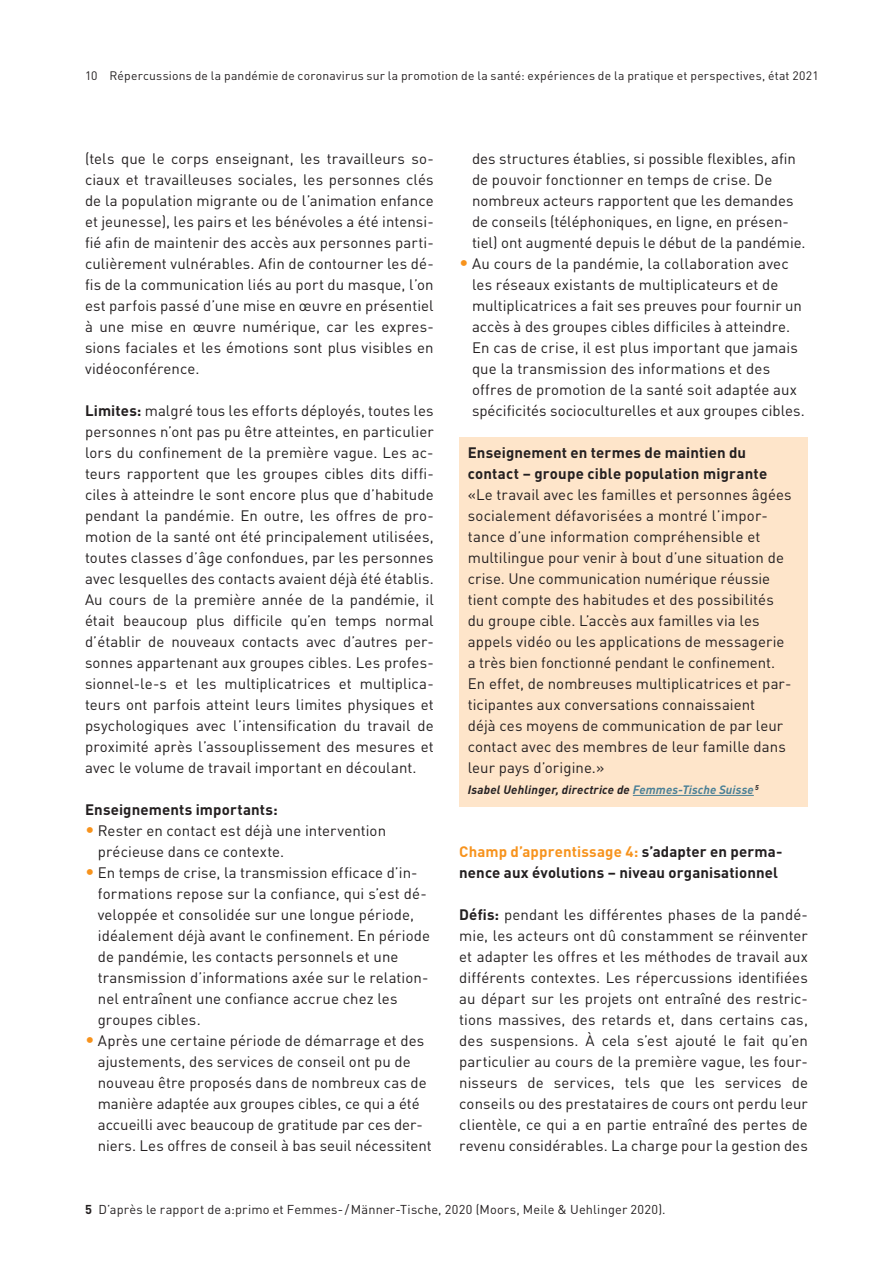
<style>
.page{position:relative;width:893px;height:1263px;background:#fff}
.page>*{position:absolute;margin:0;border:0;box-sizing:border-box;transform-origin:0 0}
.t1{font:15px/21px "DIN Pro";letter-spacing:.005em;color:#231f20}
.t2{font:700 15px/21px "DIN Pro";letter-spacing:.01em;color:#231f20}
.t3{font:12.75px "DIN Pro";letter-spacing:.015em;color:#231f20}
.t4{font:12.15px "DIN Pro";letter-spacing:.015em;color:#231f20}
.t5{font:italic 700 12px "DIN Pro";letter-spacing:.015em;color:#231f20}
.s1{font-weight:700}
.s2{font-size:18px;color:#f7931d}
.s3{color:#4a8096}
.s4{color:#f7931d}
</style>
<div class="page">
<div style="left:459px;top:437px;width:349px;height:369px;background:#fee5ca"></div>
<hr style="left:633px;top:795px;width:121px;height:1px;background:#4a8096">
<p class="t4" style="left:85px;top:67px;width:735px">10 Répercussions de la pandémie de coronavirus sur la promotion de la santé: expériences de la pratique et perspectives, état 2021</p>
<p class="t1" style="left:85px;top:147px;width:350px;text-align:justify">(tels que le corps enseignant, les travailleurs so&shy;ciaux et travailleuses sociales, les personnes clés de la population migrante ou de l’animation enfance et jeunesse), les pairs et les bénévoles a été intensi&shy;fié afin de maintenir des accès aux personnes parti&shy;culièrement vulnérables. Afin de contourner les dé&shy;fis de la communication liés au port du masque, l’on est parfois passé d’une mise en œuvre en présentiel à une mise en œuvre numérique, car les expres&shy;sions faciales et les émotions sont plus visibles en vidéoconférence.</p>
<p class="t1" style="left:85px;top:399px;width:350px"><span class="s1">Limites:</span> malgré tous les efforts déployés, toutes les personnes n’ont pas pu être atteintes, en particulier lors du confinement de la première vague. Les ac&shy;teurs rapportent que les groupes cibles dits diffi&shy;ciles à atteindre le sont encore plus que d’habitude pendant la pandémie. En outre, les offres de pro&shy;motion de la santé ont été principalement utilisées, toutes classes d’âge confondues, par les personnes avec lesquelles des contacts avaient déjà été établis.<br>Au cours de la première année de la pandémie, il était beaucoup plus difficile qu’en temps normal d’établir de nouveaux contacts avec d’autres per&shy;sonnes appartenant aux groupes cibles. Les profes&shy;sionnel-le-s et les multiplicatrices et multiplica&shy;teurs ont parfois atteint leurs limites physiques et psychologiques avec l’intensification du travail de proximité après l’assouplissement des mesures et avec le volume de travail important en découlant.</p>
<p class="t2" style="left:85px;top:798px;width:194px">Enseignements importants:</p>
<p class="t1" style="left:98px;top:819px;width:290px;text-indent:-13px"><span class="s2">•</span> Rester en contact est déjà une intervention précieuse dans ce contexte.</p>
<p class="t1" style="left:98px;top:861px;width:334px;text-indent:-13px"><span class="s2">•</span> En temps de crise, la transmission efficace d’in&shy;formations repose sur la confiance, qui s’est dé&shy;veloppée et consolidée sur une longue période, idéalement déjà avant le confinement. En période de pandémie, les contacts personnels et une transmission d’informations axée sur le relation&shy;nel entraînent une confiance accrue chez les groupes cibles.</p>
<p class="t1" style="left:98px;top:1029px;width:335px;text-indent:-13px"><span class="s2">•</span> Après une certaine période de démarrage et des ajustements, des services de conseil ont pu de nouveau être proposés dans de nombreux cas de manière adaptée aux groupes cibles, ce qui a été accueilli avec beaucoup de gratitude par ces der&shy;niers. Les offres de conseil à bas seuil nécessitent</p>
<p class="t1" style="left:472px;top:147px;width:335px">des structures établies, si possible flexibles, afin de pouvoir fonctionner en temps de crise. De nombreux acteurs rapportent que les demandes de conseils (téléphoniques, en ligne, en présen&shy;tiel) ont augmenté depuis le début de la pandémie.</p>
<p class="t1" style="left:472px;top:252px;width:334px;text-indent:-13px"><span class="s2">•</span> Au cours de la pandémie, la collaboration avec les réseaux existants de multiplicateurs et de multiplicatrices a fait ses preuves pour fournir un accès à des groupes cibles difficiles à atteindre.<br>En cas de crise, il est plus important que jamais que la transmission des informations et des offres de promotion de la santé soit adaptée aux spécificités socioculturelles et aux groupes cibles.</p>
<p class="t2" style="left:468px;top:441px;width:301px">Enseignement en termes de maintien du contact – groupe cible population migrante</p>
<p class="t1" style="left:468px;top:483px;width:325px">«Le travail avec les familles et personnes âgées socialement défavorisées a montré l’impor&shy;tance d’une information compréhensible et multilingue pour venir à bout d’une situation de crise. Une communication numérique réussie tient compte des habitudes et des possibilités du groupe cible. L’accès aux familles via les appels vidéo ou les applications de messagerie a très bien fonctionné pendant le confinement.<br>En effet, de nombreuses multiplicatrices et par&shy;ticipantes aux conversations connaissaient<br>déjà ces moyens de communication de par leur contact avec des membres de leur famille dans leur pays d’origine.»</p>
<p class="t5" style="left:468px;top:781px;width:293px">Isabel Uehlinger, directrice de <span class="s3">Femmes-Tische Suisse</span> <sup>5</sup></p>
<p class="t2" style="left:459px;top:840px;width:325px"><span class="s4">Champ d’apprentissage 4:</span> s’adapter en perma&shy;nence aux évolutions – niveau organisationnel</p>
<p class="t1" style="left:459px;top:903px;width:350px;text-align:justify"><span class="s1">Défis:</span> pendant les différentes phases de la pandé&shy;mie, les acteurs ont dû constamment se réinventer et adapter les offres et les méthodes de travail aux différents contextes. Les répercussions identifiées au départ sur les projets ont entraîné des restric&shy;tions massives, des retards et, dans certains cas, des suspensions. À cela s’est ajouté le fait qu’en particulier au cours de la première vague, les four&shy;nisseurs de services, tels que les services de conseils ou des prestataires de cours ont perdu leur clientèle, ce qui a en partie entraîné des pertes de revenu considérables. La charge pour la gestion des</p>
<p class="t3" style="left:85px;top:1200px;width:582px"><span class="s1">5</span> D’après le rapport de a:primo et Femmes- /Männer-Tische, 2020 (Moors, Meile &amp; Uehlinger 2020).</p>
</div>
